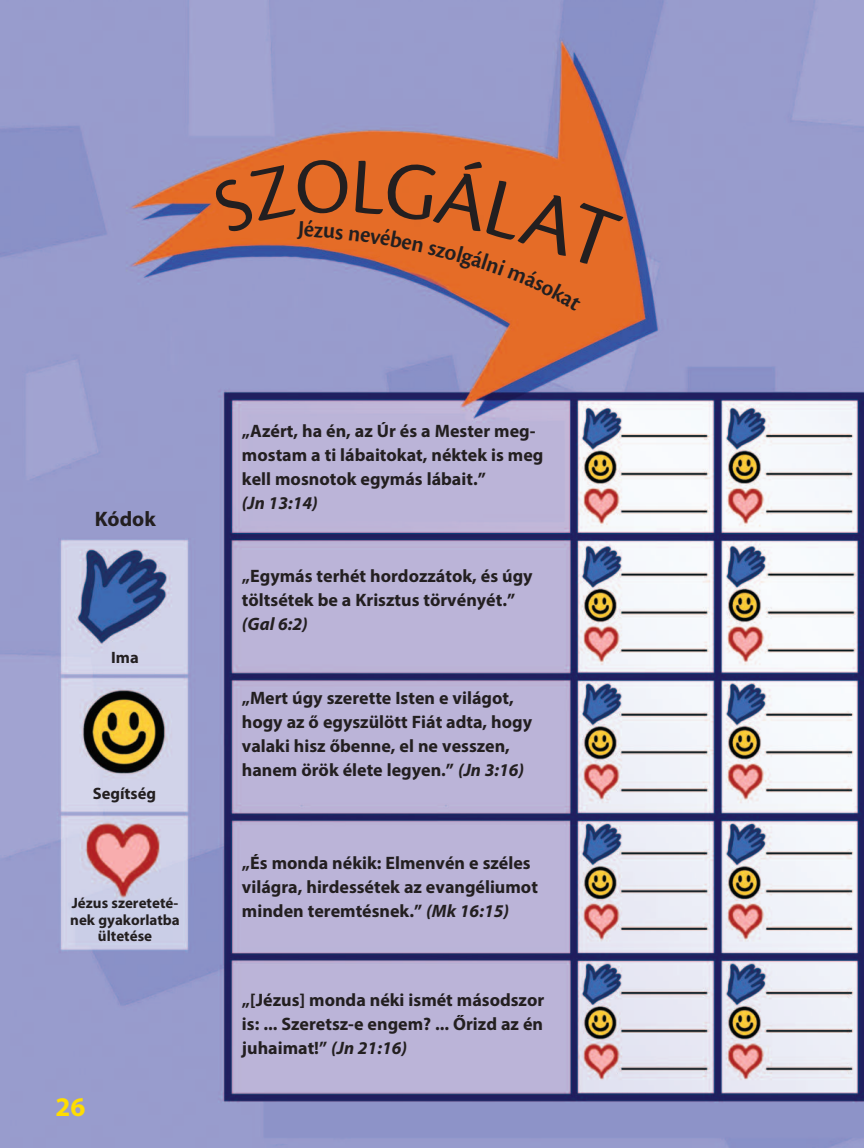
<style>
.page{position:relative;width:864px;height:1148px;background:#fff}
.page>*{position:absolute;margin:0;border:0;box-sizing:border-box;transform-origin:0 0}
.t1{font:700 27px "Myriad Pro";color:#ffdd01}
.t2{font:700 21px "Myriad Pro";color:#231f20}
.t3{font:700 18px/24px "Myriad Pro";color:#231f20}
.t4{font:italic 700 18px "Myriad Pro";color:#231f20}
.t5{font:700 16.5px "Myriad Pro";color:#231f20}
.t6{font:700 15px/16.5px "Myriad Pro";color:#231f20;text-align:center}
.s1{font-style:italic}
</style>
<div class="page">
<img style="left:0;top:0;width:864px;height:1148px">
<svg style="left:211px;top:155px;width:413px;height:156px;background:#cf7248"></svg>
<p class="t2" style="left:95px;top:511px;width:63px">Kódok</p>
<p class="t5" style="left:111px;top:651px;width:29px">Ima</p>
<p class="t5" style="left:93px;top:787px;width:65px">Segítség</p>
<p class="t6" style="left:70px;top:896px;width:111px">Jézus szereteté&shy;nek gyakorlatba ültetése</p>
<h1 class="t1" style="left:56px;top:1096px;width:31px">26</h1>
<p class="t3" style="left:242px;top:421px;width:303px">„Azért, ha én, az Úr és a Mester meg&shy;mostam a ti lábaitokat, néktek is meg kell mosnotok egymás lábait.”</p>
<p class="t4" style="left:242px;top:496px;width:77px">(Jn 13:14)</p>
<p class="t3" style="left:242px;top:565px;width:292px">„Egymás terhét hordozzátok, és úgy töltsétek be a Krisztus törvényét.”</p>
<p class="t4" style="left:242px;top:617px;width:67px">(Gal 6:2)</p>
<p class="t3" style="left:242px;top:687px;width:292px">„Mert úgy szerette Isten e világot, hogy az ő egyszülött Fiát adta, hogy valaki hisz őbenne, el ne vesszen, hanem örök élete legyen.” <span class="s1">(Jn 3:16)</span></p>
<p class="t3" style="left:242px;top:852px;width:297px">„És monda nékik: Elmenvén e széles világra, hirdessétek az evangéliumot minden teremtésnek.” <span class="s1">(Mk 16:15)</span></p>
<p class="t3" style="left:242px;top:989px;width:304px;text-align:justify">„[Jézus] monda néki ismét másodszor is: ... Szeretsz-e engem? ... Őrizd az én juhaimat!” <span class="s1">(Jn 21:16)</span></p>
</div>
